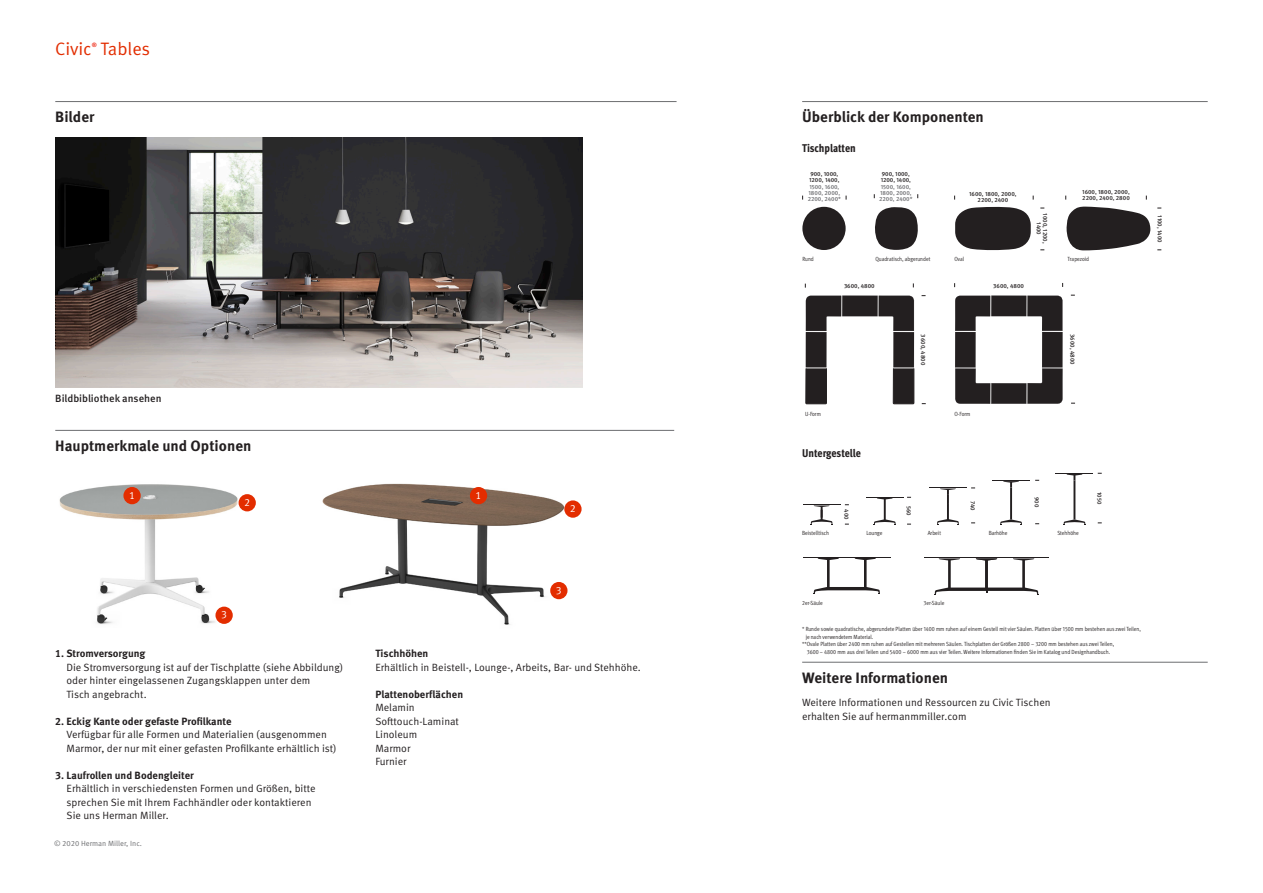
<style>
.page{position:relative;width:1263px;height:893px;background:#fff}
.page>*{position:absolute;margin:0;border:0;box-sizing:border-box;transform-origin:0 0}
.Body_Copy{font:18px "Meta OT";letter-spacing:-.01em;color:#e22d00}
.Headline{font:700 15px "Meta OT";color:#231f20}
.t1{font:800 condensed 11.25px "Meta OT";color:#231f20}
.Body_Copy-2{font:10.5px/13.5px "Meta OT";color:#231f20}
.Body_Copy-3{font:500 10.5px "Meta OT";color:#231f20}
.Body_Copy-4{font:10.5px "Meta OT";color:#fff}
.t2{font:7.5px "Meta OT";color:#6c6d70}
.Body_Copy-5{font:700 6.15px "Meta OT";color:#ef3522}
.Components_Captions{font:condensed 6px/7.5px "Meta OT";color:#231f20}
.Components_Captions-2{font:500 6px/6.3px "Meta OT";color:#231f20;text-align:center}
.Components_Captions-3{font:500 6px/6.3px "Meta OT";color:#6c6d70;text-align:center}
.s1{font-weight:700}
.s2{color:#231f20}
</style>
<div class="page">
<hr style="left:802px;top:101px;width:406px;height:1px;background:#6c6d70">
<hr style="left:802px;top:662px;width:406px;height:1px;background:#6c6d70">
<hr style="left:55px;top:101px;width:621px;height:1px;background:#6c6d70">
<hr style="left:55px;top:430px;width:619px;height:1px;background:#6c6d70">
<img style="left:55px;top:138px;width:527px;height:250px">
<img style="left:322px;top:483px;width:245px;height:142px">
<img style="left:59px;top:484px;width:185px;height:140px">
<div style="left:123px;top:487px;width:18px;height:17px;background:#e32d00;border-radius:50%"></div>
<div style="left:470px;top:487px;width:17px;height:17px;background:#e32d00;border-radius:50%"></div>
<div style="left:215px;top:607px;width:18px;height:17px;background:#e32d00;border-radius:50%"></div>
<div style="left:550px;top:582px;width:17px;height:17px;background:#e32d00;border-radius:50%"></div>
<div style="left:239px;top:494px;width:17px;height:17px;background:#e32d00;border-radius:50%"></div>
<div style="left:564px;top:500px;width:18px;height:18px;background:#e32d00;border-radius:50%"></div>
<div style="left:802px;top:207px;width:44px;height:43px;background:#231f20;border-radius:50%"></div>
<svg style="left:955px;top:207px;width:76px;height:43px;background:#3c3839"></svg>
<svg style="left:875px;top:207px;width:43px;height:43px;background:#474445"></svg>
<hr style="left:803px;top:504px;width:37px;height:1px;background:#231f20">
<svg style="left:811px;top:505px;width:22px;height:20px"></svg>
<hr style="left:866px;top:497px;width:37px;height:1px;background:#231f20">
<svg style="left:874px;top:498px;width:22px;height:27px"></svg>
<hr style="left:929px;top:488px;width:37px;height:1px;background:#231f20">
<svg style="left:937px;top:488px;width:22px;height:37px"></svg>
<hr style="left:992px;top:480px;width:38px;height:1px;background:#231f20">
<svg style="left:1003px;top:481px;width:16px;height:7px"></svg>
<svg style="left:1000px;top:520px;width:22px;height:5px"></svg>
<hr style="left:1010px;top:487px;width:2px;height:33px;background:#231f20">
<hr style="left:1056px;top:473px;width:37px;height:1px;background:#231f20">
<svg style="left:1066px;top:474px;width:16px;height:6px"></svg>
<svg style="left:1063px;top:520px;width:22px;height:5px"></svg>
<hr style="left:1073px;top:480px;width:2px;height:40px;background:#231f20">
<hr style="left:924px;top:557px;width:125px;height:1px;background:#231f20">
<svg style="left:934px;top:558px;width:104px;height:37px"></svg>
<svg style="left:806px;top:296px;width:108px;height:108px"></svg>
<svg style="left:955px;top:296px;width:108px;height:108px"></svg>
<svg style="left:1066px;top:207px;width:84px;height:43px;background:#464344"></svg>
<hr style="left:803px;top:557px;width:87px;height:1px;background:#231f20">
<svg style="left:813px;top:558px;width:67px;height:36px"></svg>
<p class="Body_Copy" style="left:55px;top:38px;width:38px">Civic</p>
<p class="Body_Copy-5" style="left:92px;top:41px;width:7px">®</p>
<p class="Body_Copy" style="left:101px;top:38px;width:51px">Tables</p>
<p class="Headline" style="left:55px;top:107px;width:41px">Bilder</p>
<p class="Body_Copy-3" style="left:55px;top:392px;width:108px">Bildbibliothek ansehen</p>
<p class="Headline" style="left:55px;top:436px;width:198px">Hauptmerkmale und Optionen</p>
<p class="Body_Copy-4" style="left:129px;top:489px;width:7px">1</p>
<p class="Body_Copy-4" style="left:475px;top:489px;width:7px">1</p>
<p class="Body_Copy-4" style="left:244px;top:496px;width:7px">2</p>
<p class="Body_Copy-4" style="left:221px;top:608px;width:7px">3</p>
<p class="Body_Copy-4" style="left:570px;top:502px;width:7px">2</p>
<p class="Body_Copy-4" style="left:556px;top:584px;width:7px">3</p>
<p class="Body_Copy-2" style="left:66px;top:647px;width:278px;text-indent:-11px"><span class="s1">1. Stromversorgung<br></span>Die Stromversorgung ist auf der Tischplatte (siehe Abbildung) oder hinter eingelassenen Zugangsklappen unter dem<br>Tisch angebracht.</p>
<p class="Body_Copy-2" style="left:67px;top:714px;width:272px;text-indent:-11px"><span class="s1">2. Eckig Kante oder gefaste Profilkante<br></span>Verfügbar für alle Formen und Materialien (ausgenommen<br>Marmor, der nur mit einer gefasten Profilkante erhältlich ist)</p>
<p class="Body_Copy-2" style="left:67px;top:768px;width:250px;text-indent:-11px"><span class="s1">3. Laufrollen und Bodengleiter<br></span>Erhältlich in verschiedensten Formen und Größen, bitte sprechen Sie mit Ihrem Fachhändler oder kontaktieren Sie uns Herman Miller.</p>
<p class="t2" style="left:54px;top:839px;width:90px">© 2020 Herman Miller, Inc.</p>
<p class="Body_Copy-2" style="left:375px;top:647px;width:267px"><span class="s1">Tischhöhen<br></span>Erhältlich in Beistell-, Lounge-, Arbeits, Bar- und Stehhöhe.</p>
<p class="Body_Copy-2" style="left:375px;top:687px;width:89px"><span class="s1">Plattenoberflächen<br></span>Melamin<br>Softtouch-Laminat<br>Linoleum<br>Marmor<br>Furnier</p>
<h2 class="Headline" style="left:802px;top:107px;width:183px">Überblick der Komponenten</h2>
<p class="t1" style="left:802px;top:141px;width:55px">Tischplatten</p>
<p class="Components_Captions-3" style="left:808px;top:171px;width:35px"><span class="s2">900, 1000,<br>1200, 1400,<br></span>1500, 1600,<br>1800, 2000,<br>2200, 2400*</p>
<p class="Components_Captions-3" style="left:879px;top:171px;width:35px"><span class="s2">900, 1000,<br>1200, 1400,<br></span>1500, 1600,<br>1800, 2000,<br>2200, 2400*</p>
<p class="Components_Captions-2" style="left:969px;top:191px;width:49px">1600, 1800, 2000,<br>2200, 2400</p>
<p class="Components_Captions" style="left:802px;top:256px;width:13px">Rund</p>
<p class="Components_Captions" style="left:875px;top:256px;width:57px">Quadratisch, abgerundet</p>
<p class="Components_Captions" style="left:954px;top:256px;width:11px">Oval</p>
<p class="Components_Captions-2" style="left:844px;top:283px;width:32px">3600, 4800</p>
<p class="Components_Captions-2" style="left:993px;top:282px;width:32px">3600, 4800</p>
<p class="Components_Captions-2" style="left:1048px;top:213px;width:32px;rotate:90deg">1000, 1200,<br>1400</p>
<p class="Components_Captions-2" style="left:926px;top:334px;width:32px;rotate:90deg">3600, 4800</p>
<p class="Components_Captions" style="left:805px;top:410px;width:17px">U-Form</p>
<p class="Components_Captions" style="left:954px;top:410px;width:17px">O-Form</p>
<p class="t1" style="left:802px;top:446px;width:60px">Untergestelle</p>
<p class="Components_Captions-2" style="left:1082px;top:189px;width:49px;text-align:left">1600, 1800, 2000,<br>2200, 2400, 2800</p>
<p class="Components_Captions" style="left:1067px;top:256px;width:23px">Trapezoid</p>
<p class="Components_Captions-2" style="left:1075px;top:334px;width:32px;rotate:90deg">3600, 4800</p>
<p class="Components_Captions-2" style="left:850px;top:509px;width:12px;rotate:90deg">400</p>
<p class="Components_Captions-2" style="left:912px;top:506px;width:11px;rotate:90deg">560</p>
<p class="Components_Captions-2" style="left:976px;top:501px;width:11px;rotate:90deg">740</p>
<p class="Components_Captions-2" style="left:1040px;top:497px;width:12px;rotate:90deg">900</p>
<p class="Components_Captions-2" style="left:1102px;top:492px;width:14px;rotate:90deg">1050</p>
<p class="Components_Captions" style="left:802px;top:529px;width:28px">Beistelltisch</p>
<p class="Components_Captions" style="left:867px;top:529px;width:17px">Lounge</p>
<p class="Components_Captions" style="left:928px;top:529px;width:15px">Arbeit</p>
<p class="Components_Captions" style="left:989px;top:529px;width:20px">Barhöhe</p>
<p class="Components_Captions" style="left:1057px;top:529px;width:23px">Stehhöhe</p>
<p class="Components_Captions-2" style="left:1163px;top:215px;width:29px;rotate:90deg">1100, 1400</p>
<p class="Components_Captions" style="left:802px;top:599px;width:22px">2er-Säule</p>
<p class="Components_Captions" style="left:924px;top:599px;width:22px">3er-Säule</p>
<p class="Components_Captions" style="left:806px;top:625px;width:337px;text-indent:-3px">* Runde sowie quadratische, abgerundete Platten über 1400 mm ruhen auf einem Gestell mit vier Säulen. Platten über 1500 mm bestehen aus zwei Teilen, je nach verwendetem Material.</p>
<p class="Components_Captions" style="left:802px;top:640px;width:314px;text-align:center">**Ovale Platten über 2400 mm ruhen auf Gestellen mit mehreren Säulen. Tischplatten der Größen 2800 – 3200 mm bestehen aus zwei Teilen,<br>3600 – 4800 mm aus drei Teilen und 5400 – 6000 mm aus vier Teilen. Weitere Informationen finden Sie im Katalog und Designhandbuch.</p>
<p class="Headline" style="left:802px;top:668px;width:147px">Weitere Informationen</p>
<p class="Body_Copy-2" style="left:802px;top:696px;width:250px">Weitere Informationen und Ressourcen zu Civic Tischen erhalten Sie auf hermanmmiller.com</p>
</div>
